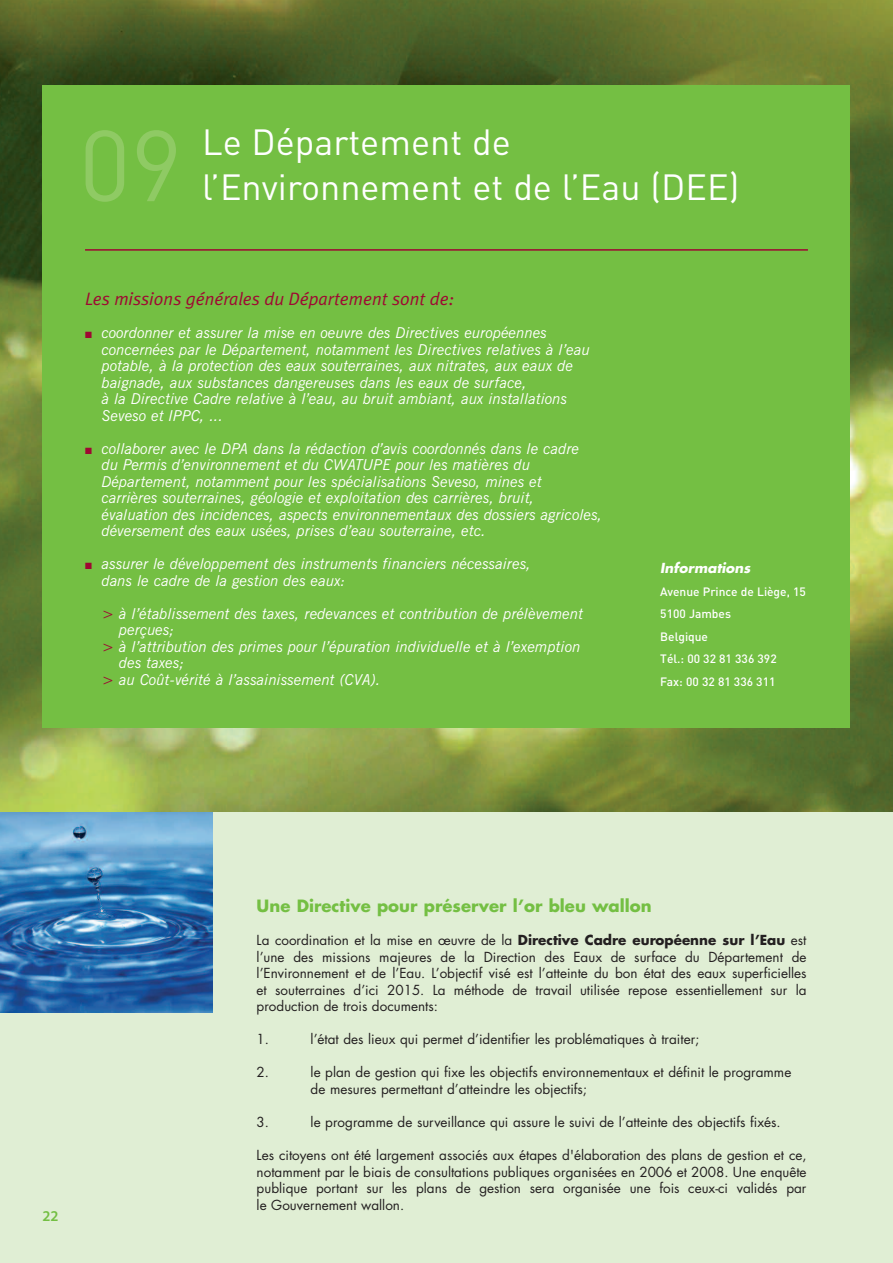
<style>
.page{position:relative;width:893px;height:1263px;background:#fff}
.page>*{position:absolute;margin:0;border:0;box-sizing:border-box;transform-origin:0 0}
.t1{font:99px "DIN";color:#8fca64}
.t2{font:36px "DIN";color:#fff}
.t3{font:italic 18px "Meta Plus Normal";color:#9e0832}
.t4{font:700 16.5px "Futura";color:#74bf43}
.t5{font:italic 15px "News Gothic BT";color:#fff}
.t6{font:600 15px "Myriad Pro";color:#74bf43}
.t7{font:13.5px/16.5px "Futura";color:#231f20;text-align:justify}
.t8{font:italic 700 13.5px "Futura";color:#fff}
.t9{font:500 12px/22.5px "DIN";color:#fff}
.s1{color:#9e0832}
.s2{color:#74bf43}
.s3{font-weight:700}
</style>
<div class="page">
<img style="left:0;top:0;width:893px;height:812px">
<div style="left:43px;top:85px;width:807px;height:642px;background:#74bf43"></div>
<div style="left:0;top:812px;width:893px;height:451px;background:#e0eed4"></div>
<hr style="left:85px;top:249px;width:723px;height:2px;background:#9e0832">
<img style="left:0;top:812px;width:213px;height:200px">
<h1 class="t1" style="left:79px;top:109px;width:105px">09</h1>
<h2 class="t2" style="left:202px;top:122px;width:310px">Le Département de</h2>
<h2 class="t2" style="left:202px;top:167px;width:539px">l’Environnement et de l’Eau (DEE)</h2>
<p class="t3" style="left:85px;top:288px;width:371px">Les missions générales du Département sont de:</p>
<p class="t5" style="left:85px;top:327px;width:464px"><span class="s1">■</span> coordonner et assurer la mise en oeuvre des Directives européennes</p>
<p class="t5" style="left:85px;top:344px;width:506px"><span class="s2">■</span> concernées par le Département, notamment les Directives relatives à l’eau</p>
<p class="t5" style="left:85px;top:360px;width:490px"><span class="s2">■</span> potable, à la protection des eaux souterraines, aux nitrates, aux eaux de</p>
<p class="t5" style="left:85px;top:377px;width:443px"><span class="s2">■</span> baignade, aux substances dangereuses dans les eaux de surface,</p>
<p class="t5" style="left:85px;top:393px;width:484px"><span class="s2">■</span> à la Directive Cadre relative à l’eau, au bruit ambiant, aux installations</p>
<p class="t5" style="left:85px;top:410px;width:140px"><span class="s2">■</span> Seveso et IPPC, ...</p>
<p class="t5" style="left:85px;top:443px;width:496px"><span class="s1">■</span> collaborer avec le DPA dans la rédaction d’avis coordonnés dans le cadre</p>
<p class="t5" style="left:85px;top:459px;width:447px"><span class="s2">■</span> du Permis d’environnement et du CWATUPE pour les matières du</p>
<p class="t5" style="left:85px;top:476px;width:458px"><span class="s2">■</span> Département, notamment pour les spécialisations Seveso, mines et</p>
<p class="t5" style="left:85px;top:492px;width:451px"><span class="s2">■</span> carrières souterraines, géologie et exploitation des carrières, bruit,</p>
<p class="t5" style="left:85px;top:509px;width:519px"><span class="s2">■</span> évaluation des incidences, aspects environnementaux des dossiers agricoles,</p>
<p class="t5" style="left:85px;top:525px;width:402px"><span class="s2">■</span> déversement des eaux usées, prises d’eau souterraine, etc.</p>
<p class="t5" style="left:85px;top:558px;width:448px"><span class="s1">■</span> assurer le développement des instruments financiers nécessaires,</p>
<p class="t5" style="left:85px;top:575px;width:262px"><span class="s2">■</span> dans le cadre de la gestion des eaux:</p>
<p class="t5" style="left:85px;top:608px;width:500px"><span class="s2">■</span> <span class="s1">&gt;</span> à l’établissement des taxes, redevances et contribution de prélèvement</p>
<p class="t5" style="left:85px;top:624px;width:91px"><span class="s2">■ &gt;</span> perçues;</p>
<p class="t5" style="left:85px;top:641px;width:497px"><span class="s2">■</span> <span class="s1">&gt;</span> à l’attribution des primes pour l’épuration individuelle et à l’exemption</p>
<p class="t5" style="left:85px;top:657px;width:101px"><span class="s2">■ &gt;</span> des taxes;</p>
<p class="t5" style="left:85px;top:674px;width:297px"><span class="s2">■</span> <span class="s1">&gt;</span> au Coût-vérité à l’assainissement (CVA).</p>
<p class="t8" style="left:660px;top:562px;width:92px">Informations</p>
<p class="t9" style="left:660px;top:580px;width:147px">Avenue Prince de Liège, 15<br>5100 Jambes<br>Belgique<br>Tél.: 00 32 81 336 392<br>Fax: 00 32 81 336 311</p>
<p class="t6" style="left:43px;top:1210px;width:18px">22</p>
<p class="t4" style="left:257px;top:899px;width:396px">Une Directive pour préserver l’or bleu wallon</p>
<p class="t7" style="left:257px;top:933px;width:551px">La coordination et la mise en œuvre de la <span class="s3">Directive Cadre européenne sur l’Eau</span> est l’une des missions majeures de la Direction des Eaux de surface du Département de l’Environnement et de l’Eau. L’objectif visé est l’atteinte du bon état des eaux superficielles et souterraines d’ici 2015. La méthode de travail utilisée repose essentiellement sur la production de trois documents:</p>
<p class="t7" style="left:257px;top:1032px;width:14px">1.</p>
<p class="t7" style="left:311px;top:1032px;width:390px">l’état des lieux qui permet d’identifier les problématiques à traiter;</p>
<p class="t7" style="left:257px;top:1065px;width:14px">2.</p>
<p class="t7" style="left:311px;top:1065px;width:482px">le plan de gestion qui fixe les objectifs environnementaux et définit le programme de mesures permettant d’atteindre les objectifs;</p>
<p class="t7" style="left:257px;top:1115px;width:14px">3.</p>
<p class="t7" style="left:311px;top:1115px;width:471px">le programme de surveillance qui assure le suivi de l’atteinte des objectifs fixés.</p>
<p class="t7" style="left:257px;top:1148px;width:551px">Les citoyens ont été largement associés aux étapes d'élaboration des plans de gestion et ce, notamment par le biais de consultations publiques organisées en 2006 et 2008. Une enquête publique portant sur les plans de gestion sera organisée une fois ceux-ci validés par le Gouvernement wallon.</p>
</div>
